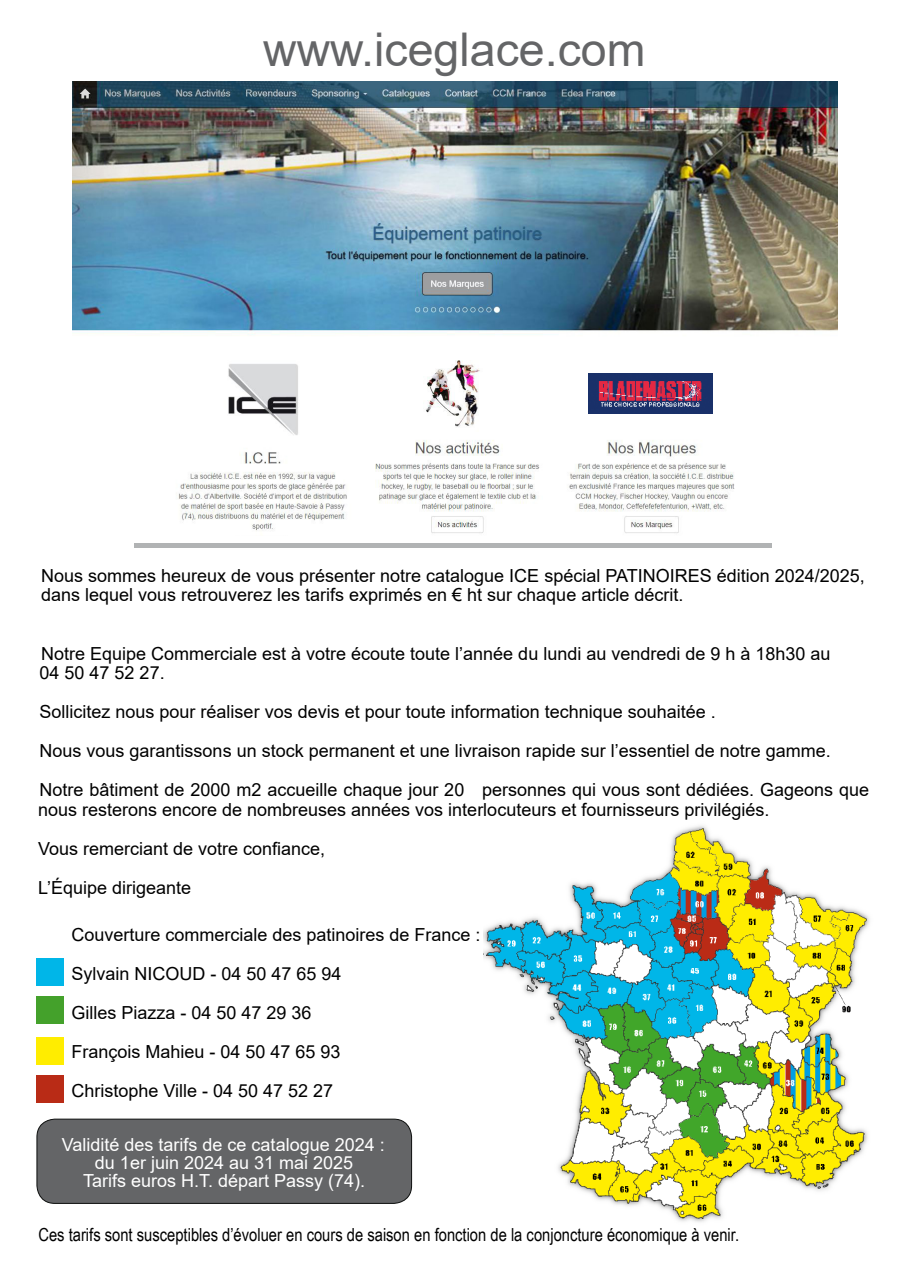
<style>
.page{position:relative;width:910px;height:1280px;background:#fff}
.page>*{position:absolute;margin:0;border:0;box-sizing:border-box;transform-origin:0 0}
.t1{font:46.5px "Arial";color:#646567}
.t2{font:18px/39px "Arial";color:#000}
.t3{font:18px "Arial Narrow";color:#000}
.t4{font:18px/18px "Arial";color:#fff;text-align:center}
</style>
<div class="page">
<div style="left:37px;top:958px;width:27px;height:28px;background:#00b6e8"></div>
<div style="left:37px;top:996px;width:27px;height:28px;background:#44a12b"></div>
<div style="left:37px;top:1037px;width:27px;height:27px;background:#ffed00"></div>
<div style="left:37px;top:1075px;width:27px;height:28px;background:#b92b16"></div>
<img style="left:484px;top:825px;width:386px;height:397px">
<img style="left:73px;top:82px;width:764px;height:451px">
<img style="left:589px;top:373px;width:123px;height:40px">
<div style="left:37px;top:1119px;width:375px;height:84px;background:#646567;border-radius:18px"></div>
<div style="left:37px;top:1119px;width:375px;height:85px;border:1px solid #0c0e0d;border-radius:18px"></div>
<hr style="left:134px;top:544px;width:638px;height:4px;background:#b1b3b4">
<h1 class="t1" style="left:263px;top:18px;width:384px">www.iceglace.com</h1>
<p class="t2" style="left:41px;top:566px;width:825px;line-height:19.5px">Nous sommes heureux de vous présenter notre catalogue ICE spécial PATINOIRES édition 2024/2025, dans lequel vous retrouverez les tarifs exprimés en € ht sur chaque article décrit.</p>
<p class="t2" style="left:40px;top:644px;width:792px;line-height:19.5px">Notre Equipe Commerciale est à votre écoute toute l’année du lundi au vendredi de 9 h à 18h30 au<br>04 50 47 52 27.</p>
<p class="t2" style="left:40px;top:692px;width:831px">Sollicitez nous pour réaliser vos devis et pour toute information technique souhaitée .<br>Nous vous garantissons un stock permanent et une livraison rapide sur l’essentiel de notre gamme.<br>Notre bâtiment de 2000 m2 accueille chaque jour 20 personnes qui vous sont dédiées. Gageons que</p>
<p class="t2" style="left:38px;top:790px;width:733px">nous resterons encore de nombreuses années vos interlocuteurs et fournisseurs privilégiés.<br>Vous remerciant de votre confiance,<br>L’Équipe dirigeante</p>
<p class="t2" style="left:71px;top:915px;width:411px">Couverture commerciale des patinoires de France :<br>Sylvain NICOUD - 04 50 47 65 94<br>Gilles Piazza - 04 50 47 29 36<br>François Mahieu - 04 50 47 65 93<br>Christophe Ville - 04 50 47 52 27</p>
<p class="t4" style="left:62px;top:1135px;width:324px">Validité des tarifs de ce catalogue 2024 : du 1er juin 2024 au 31 mai 2025<br>Tarifs euros H.T. départ Passy (74).</p>
<p class="t3" style="left:38px;top:1221px;width:702px">Ces tarifs sont susceptibles d’évoluer en cours de saison en fonction de la conjoncture économique à venir.</p>
</div>
